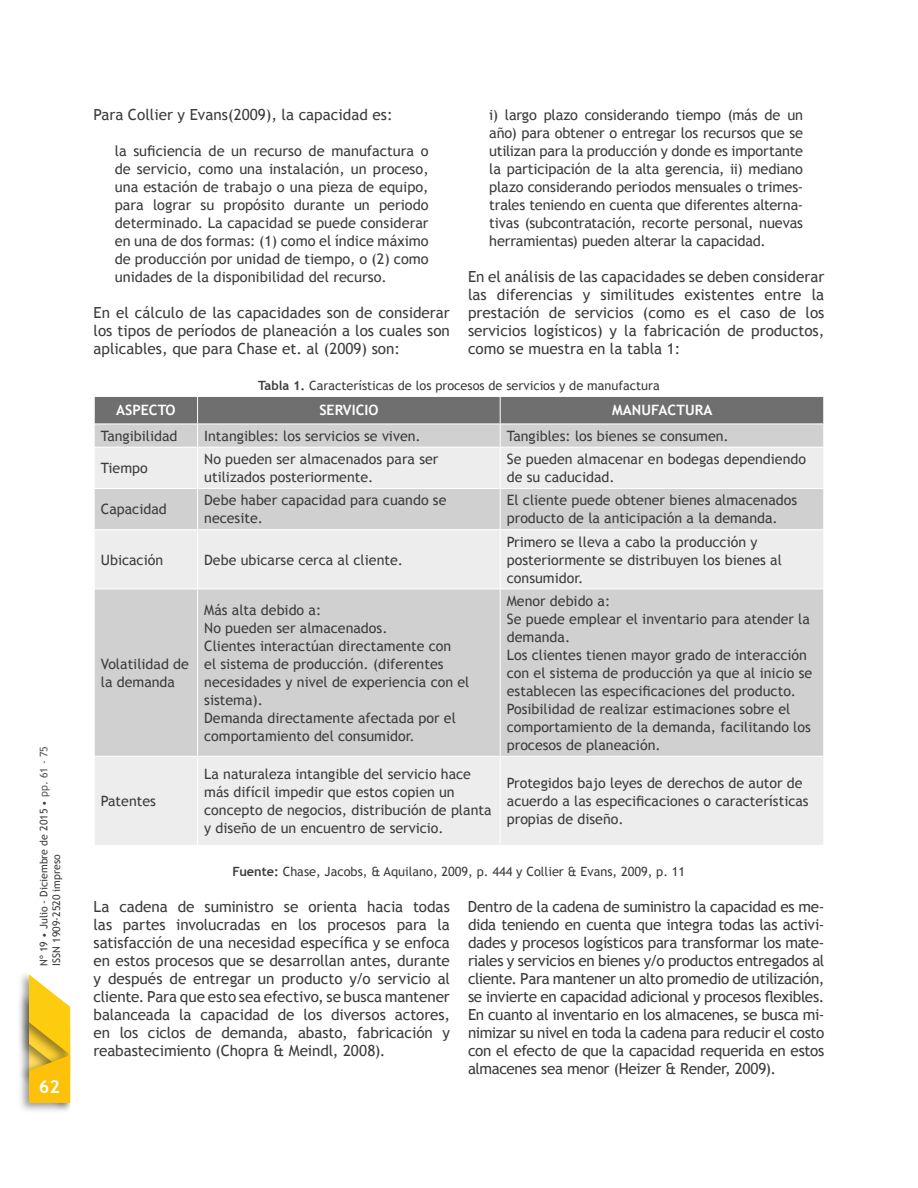
<style>
.page{position:relative;width:918px;height:1188px;background:#fff}
.page>*{position:absolute;margin:0;border:0;box-sizing:border-box;transform-origin:0 0}
.t1{font:700 18px "Trebuchet MS";color:#fff}
.t2{font:15.3px/18px "Trebuchet MS";color:#3c3c3b;text-align:justify}
.t3{font:14.55px/18px "Trebuchet MS";color:#3c3c3b;text-align:justify}
.t4{font:14.25px/18px "Trebuchet MS";color:#3c3c3b}
.t5{font:700 14.25px "Trebuchet MS";color:#fff}
.t6{font:12.75px "Trebuchet MS";color:#3c3c3b}
.t7{font:10.5px/12.6px "Trebuchet MS";color:#3c3c3b}
.s1{color:#575756}
.s2{font-weight:700}
</style>
<div class="page">
<img style="left:19px;top:974px;width:10px;height:72px">
<img style="left:20px;top:1046px;width:50px;height:65px">
<svg style="left:29px;top:974px;width:41px;height:129px;background:#f4c932"></svg>
<svg style="left:95px;top:448px;width:728px;height:397px;background:#ddd"></svg>
<svg style="left:94px;top:396px;width:730px;height:51px;background:#a0a0a0"></svg>
<hr style="left:197px;top:448px;width:1px;height:40px;background:#fff">
<hr style="left:500px;top:448px;width:1px;height:40px;background:#fff">
<hr style="left:94px;top:488px;width:104px;height:1px;background:#fff">
<hr style="left:198px;top:488px;width:302px;height:1px;background:#fff">
<hr style="left:197px;top:489px;width:1px;height:40px;background:#fff">
<hr style="left:500px;top:488px;width:324px;height:1px;background:#fff">
<hr style="left:500px;top:489px;width:1px;height:40px;background:#fff">
<hr style="left:94px;top:529px;width:104px;height:1px;background:#fff">
<hr style="left:198px;top:529px;width:302px;height:1px;background:#fff">
<hr style="left:197px;top:530px;width:1px;height:59px;background:#fff">
<hr style="left:500px;top:529px;width:324px;height:1px;background:#fff">
<hr style="left:500px;top:530px;width:1px;height:59px;background:#fff">
<hr style="left:94px;top:589px;width:104px;height:1px;background:#fff">
<hr style="left:198px;top:589px;width:302px;height:1px;background:#fff">
<hr style="left:197px;top:589px;width:1px;height:167px;background:#fff">
<hr style="left:500px;top:589px;width:324px;height:1px;background:#fff">
<hr style="left:500px;top:589px;width:1px;height:167px;background:#fff">
<hr style="left:94px;top:756px;width:104px;height:1px;background:#fff">
<hr style="left:198px;top:756px;width:302px;height:1px;background:#fff">
<hr style="left:197px;top:757px;width:1px;height:88px;background:#fff">
<hr style="left:500px;top:756px;width:324px;height:1px;background:#fff">
<hr style="left:500px;top:757px;width:1px;height:88px;background:#fff">
<p class="t7" style="left:38px;top:966px;width:221px;rotate:-90deg">Nº 19 • Julio - Diciembre de 2015 • <span class="s1">pp. 61 - 75<br></span>ISSN 1909-2520 impreso</p>
<p class="t1" style="left:39px;top:1076px;width:23px">62</p>
<p class="t3" style="left:489px;top:106px;width:315px">i) largo plazo considerando tiempo (más de un año) para obtener o entregar los recursos que se utilizan para la producción y donde es importante la participación de la alta gerencia, ii) mediano plazo considerando periodos mensuales o trimes&shy;trales teniendo en cuenta que diferentes alterna&shy;tivas (subcontratación, recorte personal, nuevas herramientas) pueden alterar la capacidad.</p>
<p class="t2" style="left:468px;top:268px;width:358px">En el análisis de las capacidades se deben considerar las diferencias y similitudes existentes entre la prestación de servicios (como es el caso de los servicios logísticos) y la fabricación de productos, como se muestra en la tabla 1:</p>
<p class="t6" style="left:258px;top:378px;width:403px"><span class="s2">Tabla 1.</span> Características de los procesos de servicios y de manufactura</p>
<p class="t2" style="left:94px;top:106px;width:301px">Para Collier y Evans(2009), la capacidad es:</p>
<p class="t3" style="left:115px;top:142px;width:315px">la suficiencia de un recurso de manufactura o de servicio, como una instalación, un proceso, una estación de trabajo o una pieza de equipo, para lograr su propósito durante un periodo determinado. La capacidad se puede considerar en una de dos formas: (1) como el índice máximo de producción por unidad de tiempo, o (2) como unidades de la disponibilidad del recurso.</p>
<p class="t2" style="left:94px;top:304px;width:358px">En el cálculo de las capacidades son de considerar los tipos de períodos de planeación a los cuales son aplicables, que para Chase et. al (2009) son:</p>
<p class="t5" style="left:116px;top:401px;width:61px">ASPECTO</p>
<p class="t5" style="left:319px;top:401px;width:61px">SERVICIO</p>
<p class="t5" style="left:612px;top:401px;width:102px">MANUFACTURA</p>
<p class="t4" style="left:101px;top:427px;width:78px">Tangibilidad</p>
<p class="t4" style="left:204px;top:427px;width:218px">Intangibles: los servicios se viven.</p>
<p class="t4" style="left:507px;top:427px;width:223px">Tangibles: los bienes se consumen.</p>
<p class="t4" style="left:101px;top:459px;width:48px">Tiempo</p>
<p class="t4" style="left:204px;top:450px;width:236px">No pueden ser almacenados para ser utilizados posteriormente.</p>
<p class="t4" style="left:507px;top:450px;width:301px">Se pueden almacenar en bodegas dependiendo de su caducidad.</p>
<p class="t4" style="left:101px;top:500px;width:67px">Capacidad</p>
<p class="t4" style="left:204px;top:491px;width:244px">Debe haber capacidad para cuando se necesite.</p>
<p class="t4" style="left:507px;top:491px;width:292px">El cliente puede obtener bienes almacenados producto de la anticipación a la demanda.</p>
<p class="t4" style="left:101px;top:551px;width:64px">Ubicación</p>
<p class="t4" style="left:204px;top:551px;width:200px">Debe ubicarse cerca al cliente.</p>
<p class="t4" style="left:507px;top:533px;width:277px">Primero se lleva a cabo la producción y posteriormente se distribuyen los bienes al consumidor.</p>
<p class="t4" style="left:101px;top:655px;width:90px">Volatilidad de la demanda</p>
<p class="t4" style="left:204px;top:601px;width:267px">Más alta debido a:<br>No pueden ser almacenados.<br>Clientes interactúan directamente con<br>el sistema de producción. (diferentes necesidades y nivel de experiencia con el sistema).<br>Demanda directamente afectada por el comportamiento del consumidor.</p>
<p class="t4" style="left:507px;top:592px;width:307px">Menor debido a:<br>Se puede emplear el inventario para atender la demanda.<br>Los clientes tienen mayor grado de interacción con el sistema de producción ya que al inicio se establecen las especificaciones del producto.<br>Posibilidad de realizar estimaciones sobre el comportamiento de la demanda, facilitando los procesos de planeación.</p>
<p class="t4" style="left:204px;top:765px;width:289px">La naturaleza intangible del servicio hace más difícil impedir que estos copien un concepto de negocios, distribución de planta y diseño de un encuentro de servicio.</p>
<p class="t4" style="left:507px;top:774px;width:303px">Protegidos bajo leyes de derechos de autor de acuerdo a las especificaciones o características propias de diseño.</p>
<p class="t6" style="left:233px;top:864px;width:454px"><span class="s2">Fuente:</span> Chase, Jacobs, &amp; Aquilano, 2009, p. 444 y Collier &amp; Evans, 2009, p. 11</p>
<p class="t2" style="left:94px;top:898px;width:358px">La cadena de suministro se orienta hacia todas las partes involucradas en los procesos para la satisfacción de una necesidad específica y se enfoca en estos procesos que se desarrollan antes, durante y después de entregar un producto y/o servicio al cliente. Para que esto sea efectivo, se busca mantener balanceada la capacidad de los diversos actores, en los ciclos de demanda, abasto, fabricación y reabastecimiento (Chopra &amp; Meindl, 2008).</p>
<p class="t2" style="left:468px;top:898px;width:358px">Dentro de la cadena de suministro la capacidad es me&shy;dida teniendo en cuenta que integra todas las activi&shy;dades y procesos logísticos para transformar los mate&shy;riales y servicios en bienes y/o productos entregados al cliente. Para mantener un alto promedio de utilización, se invierte en capacidad adicional y procesos flexibles.<br>En cuanto al inventario en los almacenes, se busca mi&shy;nimizar su nivel en toda la cadena para reducir el costo con el efecto de que la capacidad requerida en estos almacenes sea menor (Heizer &amp; Render, 2009).</p>
<p class="t4" style="left:101px;top:792px;width:57px">Patentes</p>
</div>
